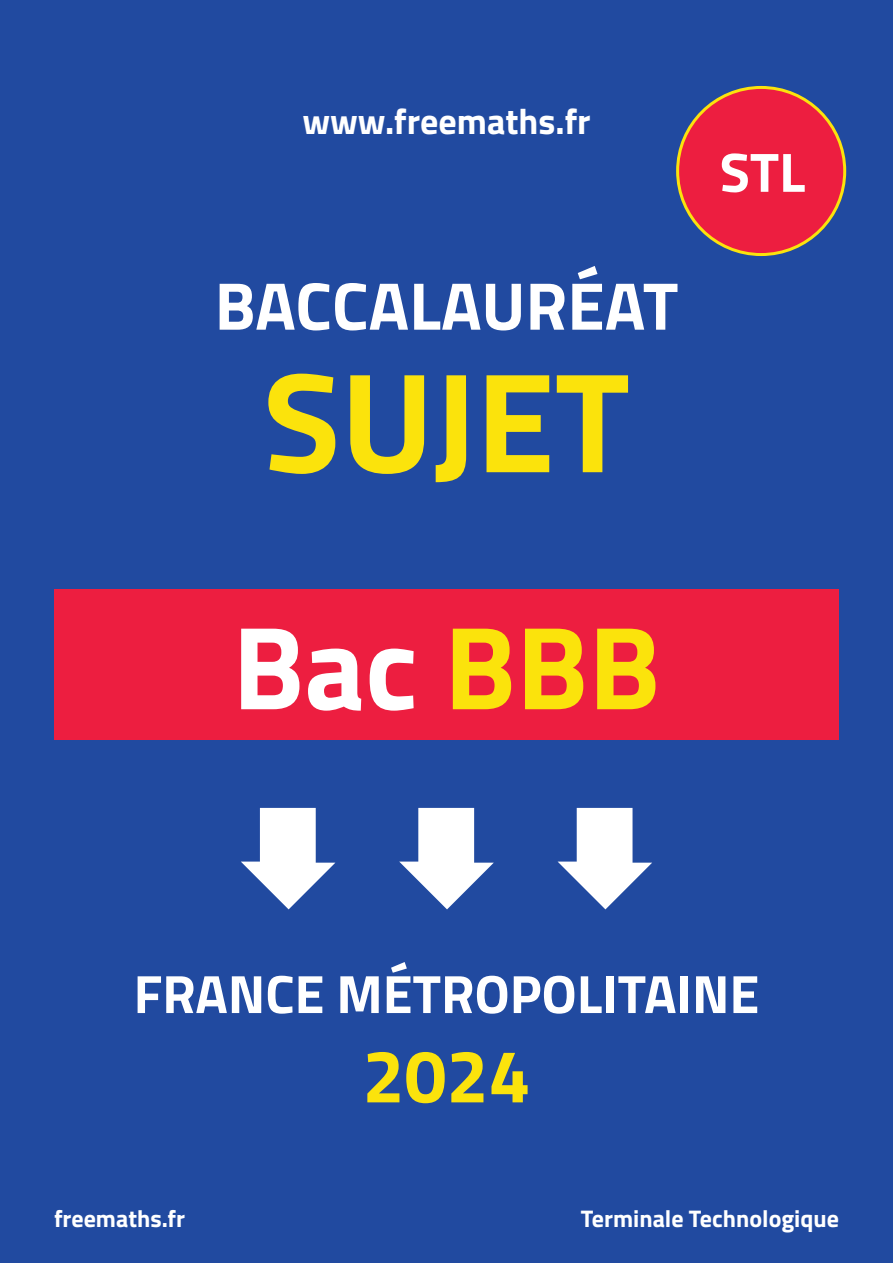
<style>
.page{position:relative;width:893px;height:1263px;background:#214aa0}
.page>*{position:absolute;margin:0;border:0;box-sizing:border-box;transform-origin:0 0}
.t1{font:700 142.5px "Titillium";color:#fbe30c}
.t2{font:700 118.5px "Titillium";color:#fff}
.t3{font:700 75px "Titillium";color:#fbe30c}
.t4{font:700 67.5px "Titillium";color:#fff}
.t5{font:700 55.5px "Titillium";color:#fff}
.t6{font:700 54px "Titillium";color:#fff}
.t7{font:700 36px "Titillium";color:#fff}
.t8{font:700 24px "Titillium";color:#fff}
.s1{color:#fbe30c}
</style>
<div class="page">
<svg style="left:241px;top:808px;width:94px;height:101px"></svg>
<svg style="left:399px;top:808px;width:95px;height:101px"></svg>
<svg style="left:558px;top:808px;width:94px;height:101px"></svg>
<div style="left:54px;top:589px;width:785px;height:151px;background:#ed1e40"></div>
<div style="left:678px;top:87px;width:167px;height:168px;background:#ed1e40;border-radius:50%"></div>
<h3 class="t7" style="left:302px;top:94px;width:290px">www.freemaths.fr</h3>
<h3 class="t4" style="left:215px;top:254px;width:465px">BACCALAURÉAT</h3>
<h1 class="t1" style="left:263px;top:313px;width:368px">SUJET</h1>
<h3 class="t5" style="left:720px;top:130px;width:87px">STL</h3>
<h2 class="t2" style="left:232px;top:577px;width:430px">Bac <span class="s1">BBB</span></h2>
<p class="t6" style="left:134px;top:953px;width:627px">FRANCE MÉTROPOLITAINE</p>
<h3 class="t3" style="left:362px;top:1019px;width:169px">2024</h3>
<p class="t8" style="left:54px;top:1200px;width:133px">freemaths.fr</p>
<p class="t8" style="left:581px;top:1200px;width:260px">Terminale Technologique</p>
</div>
